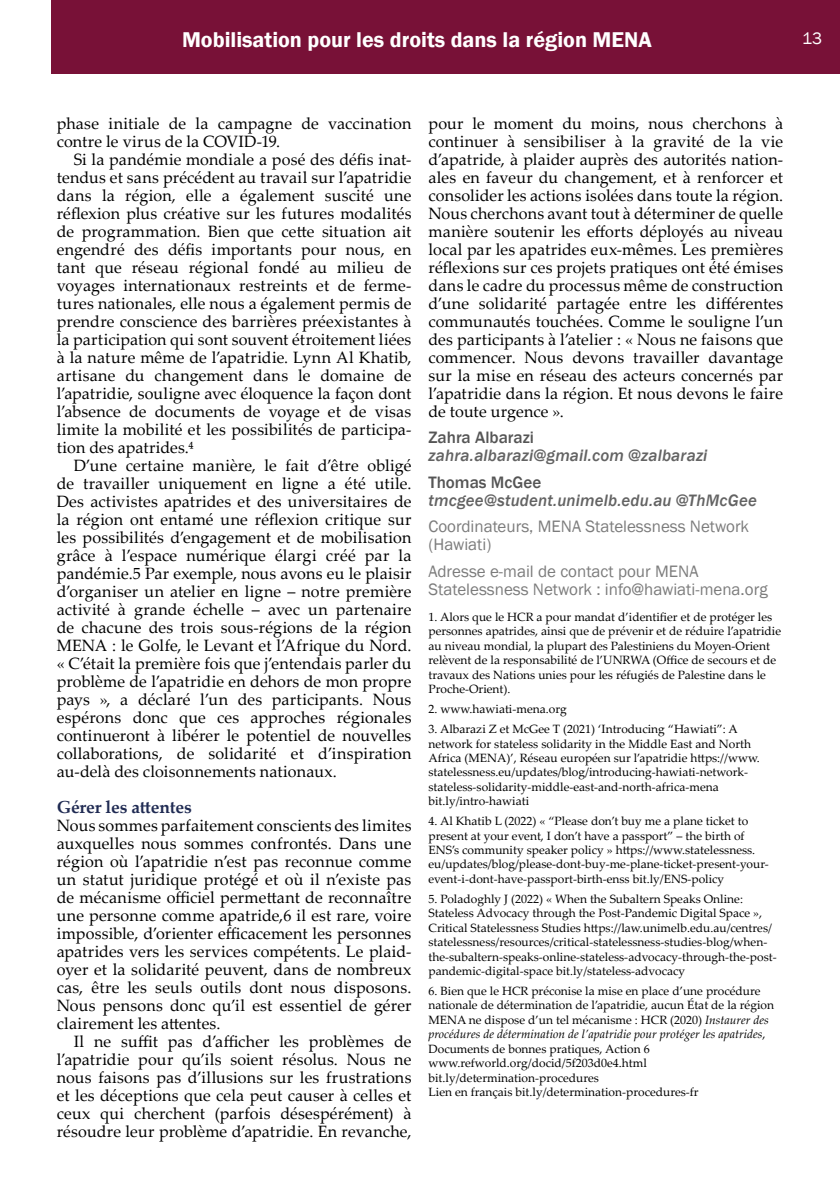
<style>
.page{position:relative;width:840px;height:1191px;background:#fff}
.page>*{position:absolute;margin:0;border:0;box-sizing:border-box;transform-origin:0 0}
.t1{font:600 22px "Franklin Gothic";color:#fff}
.t2{font:700 17.4px "Palatino Linotype";letter-spacing:-.01em;color:#202b53}
.t3{font:17px/18px "Franklin Gothic";color:#7c7c7c}
.t4{font:italic 500 17px "Franklin Gothic";letter-spacing:.01em;color:#636363}
.t5{font:500 17px "Franklin Gothic";color:#555}
.t6{font:17px "Franklin Gothic";color:#fff}
.t7{font:16.4px/18px "Palatino Linotype";letter-spacing:.01em;color:#000;text-align:justify}
.t8{font:12px/14.4px "Palatino Linotype";color:#000}
.s1{font-style:italic}
</style>
<div class="page">
<div style="left:51px;top:0;width:788px;height:74px;background:#781137"></div>
<h1 class="t1" style="left:182px;top:27px;width:471px">Mobilisation pour les droits dans la région MENA</h1>
<p class="t6" style="left:801px;top:25px;width:21px">1313</p>
<p class="t7" style="left:57px;top:113px;width:356px">phase initiale de la campagne de vaccination contre le virus de la COVID-19.</p>
<p class="t7" style="left:57px;top:149px;width:356px;text-indent:17px">Si la pandémie mondiale a posé des défis inat&shy;tendus et sans précédent au travail sur l’apatridie dans la région, elle a également suscité une réflexion plus créative sur les futures modalités de programmation. Bien que cette situation ait engendré des défis importants pour nous, en tant que réseau régional fondé au milieu de voyages internationaux restreints et de ferme&shy;tures nationales, elle nous a également permis de prendre conscience des barrières préexistantes à la participation qui sont souvent étroitement liées à la nature même de l’apatridie. Lynn Al Khatib, artisane du changement dans le domaine de l’apatridie, souligne avec éloquence la façon dont l’absence de documents de voyage et de visas limite la mobilité et les possibilités de participa&shy;tion des apatrides.⁴</p>
<p class="t7" style="left:57px;top:455px;width:356px;text-indent:17px">D’une certaine manière, le fait d’être obligé de travailler uniquement en ligne a été utile.<br>Des activistes apatrides et des universitaires de la région ont entamé une réflexion critique sur les possibilités d’engagement et de mobilisation grâce à l’espace numérique élargi créé par la pandémie.5 Par exemple, nous avons eu le plaisir d’organiser un atelier en ligne – notre première activité à grande échelle – avec un partenaire de chacune des trois sous-régions de la région MENA : le Golfe, le Levant et l’Afrique du Nord. « C’était la première fois que j’entendais parler du problème de l’apatridie en dehors de mon propre pays », a déclaré l’un des participants. Nous espérons donc que ces approches régionales continueront à libérer le potentiel de nouvelles collaborations, de solidarité et d’inspiration au-delà des cloisonnements nationaux.</p>
<p class="t2" style="left:57px;top:794px;width:136px">Gérer les attentes</p>
<p class="t7" style="left:57px;top:815px;width:356px">Nous sommes parfaitement conscients des limites auxquelles nous sommes confrontés. Dans une région où l’apatridie n’est pas reconnue comme un statut juridique protégé et où il n’existe pas de mécanisme officiel permettant de reconnaître une personne comme apatride,6 il est rare, voire impossible, d’orienter efficacement les personnes apatrides vers les services compétents. Le plaid&shy;oyer et la solidarité peuvent, dans de nombreux cas, être les seuls outils dont nous disposons.<br>Nous pensons donc qu’il est essentiel de gérer clairement les attentes.</p>
<p class="t7" style="left:57px;top:1032px;width:356px;text-indent:17px">Il ne suffit pas d’afficher les problèmes de l’apatridie pour qu’ils soient résolus. Nous ne nous faisons pas d’illusions sur les frustrations et les déceptions que cela peut causer à celles et ceux qui cherchent (parfois désespérément) à résoudre leur problème d’apatridie. En revanche,</p>
<p class="t7" style="left:428px;top:114px;width:356px">pour le moment du moins, nous cherchons à continuer à sensibiliser à la gravité de la vie d’apatride, à plaider auprès des autorités nation&shy;ales en faveur du changement, et à renforcer et consolider les actions isolées dans toute la région.<br>Nous cherchons avant tout à déterminer de quelle manière soutenir les efforts déployés au niveau local par les apatrides eux-mêmes. Les premières réflexions sur ces projets pratiques ont été émises dans le cadre du processus même de construction d’une solidarité partagée entre les différentes communautés touchées. Comme le souligne l’un des participants à l’atelier : « Nous ne faisons que commencer. Nous devons travailler davantage sur la mise en réseau des acteurs concernés par l’apatridie dans la région. Et nous devons le faire de toute urgence ».</p>
<p class="t5" style="left:428px;top:427px;width:107px">Zahra Albarazi</p>
<p class="t4" style="left:428px;top:445px;width:280px">zahra.albarazi@gmail.com @zalbarazi</p>
<p class="t5" style="left:428px;top:472px;width:114px">Thomas McGee</p>
<p class="t4" style="left:428px;top:490px;width:330px">tmcgee@student.unimelb.edu.au @ThMcGee</p>
<p class="t3" style="left:428px;top:518px;width:322px">Coordinateurs, MENA Statelessness Network (Hawiati)</p>
<p class="t3" style="left:428px;top:562px;width:340px">Adresse e-mail de contact pour MENA<br>Statelessness Network : info@hawiati-mena.org</p>
<p class="t8" style="left:428px;top:609px;width:354px">1. Alors que le HCR a pour mandat d’identifier et de protéger les personnes apatrides, ainsi que de prévenir et de réduire l’apatridie au niveau mondial, la plupart des Palestiniens du Moyen-Orient relèvent de la responsabilité de l’UNRWA (Office de secours et de travaux des Nations unies pour les réfugiés de Palestine dans le Proche-Orient).</p>
<p class="t8" style="left:428px;top:701px;width:140px">2. www.hawiati-mena.org</p>
<p class="t8" style="left:428px;top:721px;width:333px">3. Albarazi Z et McGee T (2021) ‘Introducing “Hawiati”: A network for stateless solidarity in the Middle East and North Africa (MENA)’, Réseau européen sur l’apatridie https://www. statelessness.eu/updates/blog/introducing-hawiati-network&shy;stateless-solidarity-middle-east-and-north-africa-mena bit.ly/intro-hawiati</p>
<p class="t8" style="left:428px;top:813px;width:342px">4. Al Khatib L (2022) « “Please don’t buy me a plane ticket to present at your event, I don’t have a passport” – the birth of ENS’s community speaker policy » https://www.statelessness. eu/updates/blog/please-dont-buy-me-plane-ticket-present-your&shy;event-i-dont-have-passport-birth-enss bit.ly/ENS-policy</p>
<p class="t8" style="left:428px;top:891px;width:349px">5. Poladoghly J (2022) « When the Subaltern Speaks Online:<br>Stateless Advocacy through the Post-Pandemic Digital Space », Critical Statelessness Studies https://law.unimelb.edu.au/centres/ statelessness/resources/critical-statelessness-studies-blog/when&shy;the-subaltern-speaks-online-stateless-advocacy-through-the-post&shy;pandemic-digital-space bit.ly/stateless-advocacy</p>
<p class="t8" style="left:428px;top:983px;width:347px">6. Bien que le HCR préconise la mise en place d’une procédure nationale de détermination de l’apatridie, aucun État de la région MENA ne dispose d’un tel mécanisme : HCR (2020) <span class="s1">Instaurer des procédures de détermination de l’apatridie pour protéger les apatrides</span>, Documents de bonnes pratiques, Action 6 www.refworld.org/docid/5f203d0e4.html bit.ly/determination-procedures<br>Lien en français bit.ly/determination-procedures-fr</p>
</div>
